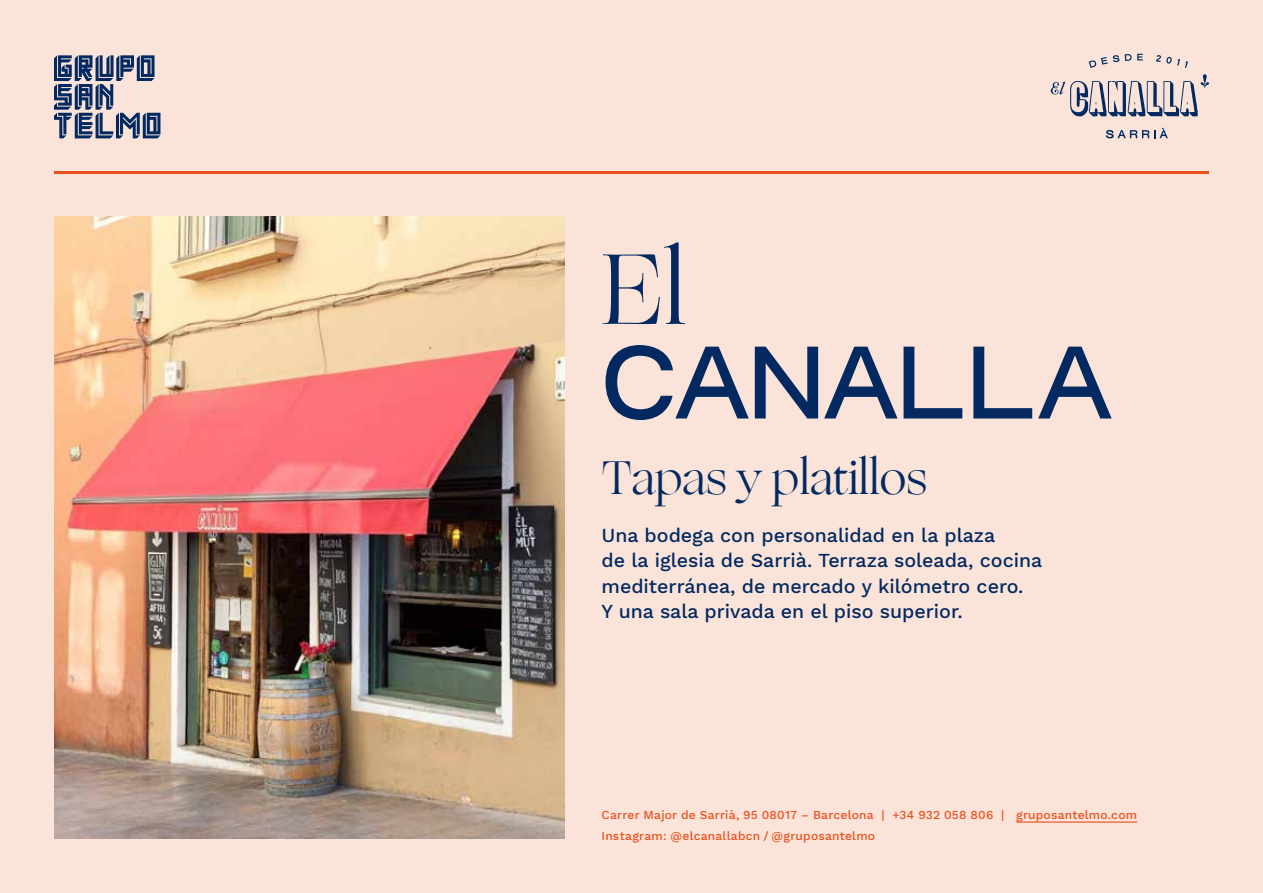
<style>
.page{position:relative;width:1263px;height:893px;background:#fae4d9}
.page>*{position:absolute;margin:0;border:0;box-sizing:border-box;transform-origin:0 0}
.t1{font:500 100.5px "AT Osmose";color:#032960}
.t2{font:100.5px "Ogg";color:#032960}
.t3{font:46.5px "Ogg";color:#032960}
.t4{font:500 19.5px/25.5px "Work Sans";color:#032960}
.t5{font:500 12px/21px "Work Sans";letter-spacing:.02em;color:#e84f1d}
</style>
<div class="page">
<hr style="left:1016px;top:821px;width:121px;height:2px;background:#e84f1d">
<img style="left:54px;top:216px;width:510px;height:623px">
<hr style="left:54px;top:171px;width:1155px;height:3px;background:#e84f1d">
<svg style="left:54px;top:55px;width:106px;height:83px"></svg>
<svg style="left:1051px;top:74px;width:158px;height:42px"></svg>
<svg style="left:1089px;top:55px;width:30px;height:13px"></svg>
<svg style="left:1125px;top:54px;width:6px;height:7px"></svg>
<svg style="left:1137px;top:54px;width:6px;height:6px"></svg>
<svg style="left:1156px;top:55px;width:32px;height:13px"></svg>
<svg style="left:1106px;top:128px;width:62px;height:10px"></svg>
<h1 class="t2" style="left:601px;top:223px;width:86px">El</h1>
<h1 class="t1" style="left:601px;top:325px;width:512px">CANALLA</h1>
<h2 class="t3" style="left:601px;top:447px;width:327px">Tapas y platillos</h2>
<p class="t4" style="left:601px;top:523px;width:442px">Una bodega con personalidad en la plaza<br>de la iglesia de Sarrià. Terraza soleada, cocina mediterránea, de mercado y kilómetro cero.<br>Y una sala privada en el piso superior.</p>
<p class="t5" style="left:601px;top:805px;width:537px">Carrer Major de Sarrià, 95 08017 – Barcelona | +34 932 058 806 | gruposantelmo.com<br>Instagram: @elcanallabcn / @gruposantelmo</p>
</div>
